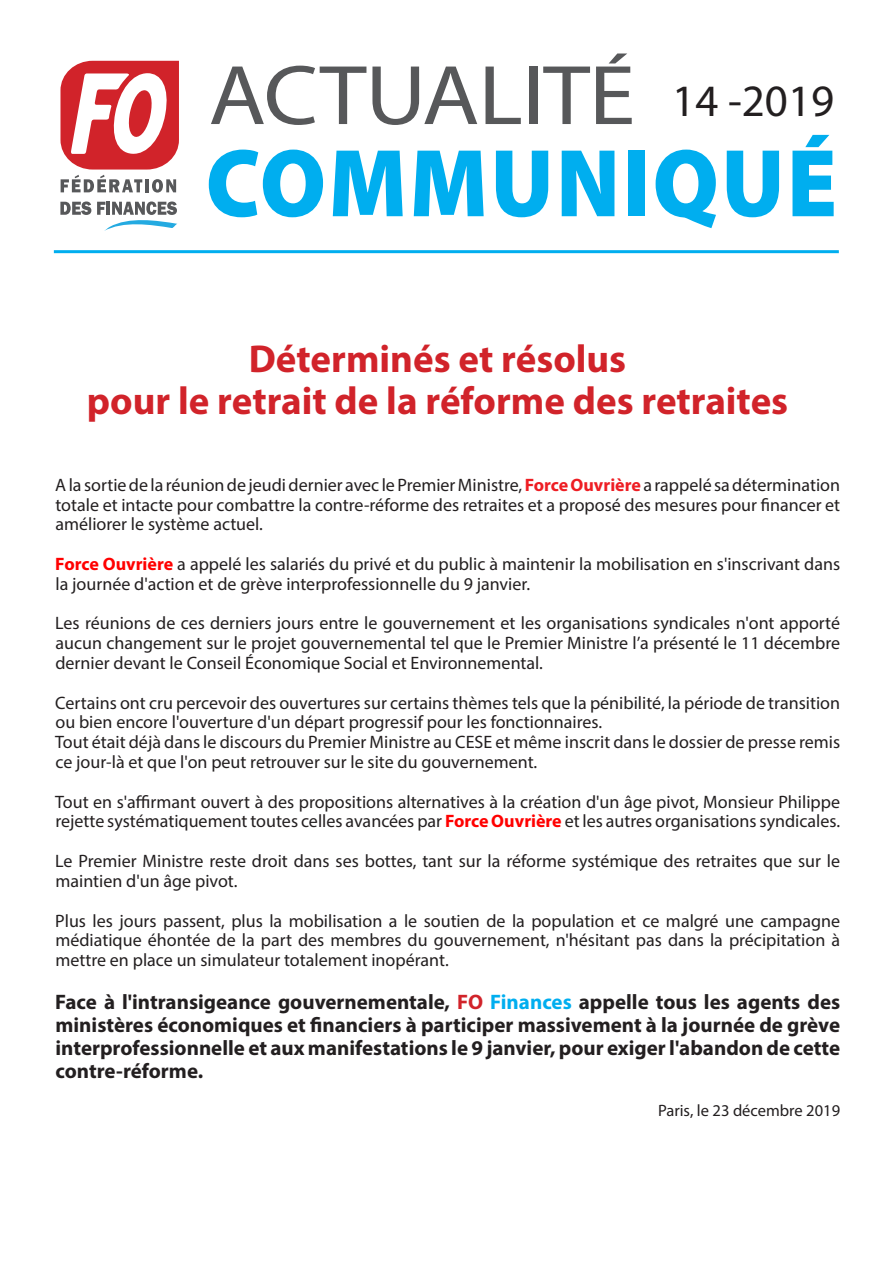
<style>
.page{position:relative;width:893px;height:1263px;background:#fff}
.page>*{position:absolute;margin:0;border:0;box-sizing:border-box;transform-origin:0 0}
.t1{font:45px "Myriad Pro";color:#231f20}
.t2{font:700 39px "Myriad Pro";color:#d1232a}
.t3{font:700 21px/23.1px "Myriad Pro";color:#231f20;text-align:justify}
.t4{font:18px/19.8px "Myriad Pro";color:#231f20}
.t5{font:16.5px "Myriad Pro";color:#231f20}
.s1{font-weight:700;color:#ee1d23}
.s2{font-weight:700;color:#f00}
.s3{color:#d1232a}
.s4{color:#00aeef}
</style>
<div class="page">
<svg style="left:211px;top:66px;width:155px;height:59px"></svg>
<svg style="left:372px;top:67px;width:105px;height:58px"></svg>
<svg style="left:485px;top:67px;width:36px;height:57px"></svg>
<div style="left:529px;top:67px;width:8px;height:57px;background:#57585a"></div>
<svg style="left:543px;top:67px;width:47px;height:57px"></svg>
<svg style="left:596px;top:54px;width:36px;height:70px"></svg>
<svg style="left:209px;top:150px;width:114px;height:67px"></svg>
<svg style="left:333px;top:151px;width:70px;height:65px"></svg>
<svg style="left:414px;top:151px;width:70px;height:65px"></svg>
<svg style="left:496px;top:151px;width:52px;height:66px"></svg>
<svg style="left:562px;top:151px;width:52px;height:65px"></svg>
<div style="left:628px;top:151px;width:17px;height:65px;background:#00aeef"></div>
<svg style="left:656px;top:150px;width:60px;height:78px"></svg>
<svg style="left:727px;top:151px;width:52px;height:66px"></svg>
<svg style="left:792px;top:135px;width:42px;height:81px"></svg>
<hr style="left:54px;top:250px;width:785px;height:3px;background:#00aeef">
<svg style="left:60px;top:61px;width:119px;height:132px"></svg>
<svg style="left:60px;top:201px;width:31px;height:14px"></svg>
<svg style="left:97px;top:201px;width:80px;height:30px"></svg>
<p class="t1" style="left:672px;top:73px;width:163px">14 -2019</p>
<p class="t2" style="left:249px;top:333px;width:379px">Déterminés et résolus</p>
<p class="t2" style="left:87px;top:376px;width:703px">pour le retrait de la réforme des retraites</p>
<p class="t4" style="left:55px;top:475px;width:786px;text-align:justify">A la sortie de la réunion de jeudi dernier avec le Premier Ministre, <span class="s1">Force Ouvrière</span> a rappelé sa détermination totale et intacte pour combattre la contre-réforme des retraites et a proposé des mesures pour financer et améliorer le système actuel.</p>
<p class="t4" style="left:55px;top:554px;width:786px"><span class="s2">Force Ouvrière</span> a appelé les salariés du privé et du public à maintenir la mobilisation en s'inscrivant dans la journée d'action et de grève interprofessionnelle du 9 janvier.</p>
<p class="t4" style="left:55px;top:613px;width:786px;text-align:justify">Les réunions de ces derniers jours entre le gouvernement et les organisations syndicales n'ont apporté aucun changement sur le projet gouvernemental tel que le Premier Ministre l’a présenté le 11 décembre dernier devant le Conseil Économique Social et Environnemental.</p>
<p class="t4" style="left:55px;top:692px;width:786px">Certains ont cru percevoir des ouvertures sur certains thèmes tels que la pénibilité, la période de transition ou bien encore l'ouverture d'un départ progressif pour les fonctionnaires.</p>
<p class="t4" style="left:55px;top:732px;width:786px">Tout était déjà dans le discours du Premier Ministre au CESE et même inscrit dans le dossier de presse remis ce jour-là et que l'on peut retrouver sur le site du gouvernement.</p>
<p class="t4" style="left:55px;top:791px;width:786px">Tout en s'affirmant ouvert à des propositions alternatives à la création d'un âge pivot, Monsieur Philippe rejette systématiquement toutes celles avancées par <span class="s2">Force Ouvrière</span> et les autres organisations syndicales.</p>
<p class="t4" style="left:55px;top:851px;width:786px">Le Premier Ministre reste droit dans ses bottes, tant sur la réforme systémique des retraites que sur le maintien d'un âge pivot.</p>
<p class="t4" style="left:55px;top:910px;width:786px;text-align:justify">Plus les jours passent, plus la mobilisation a le soutien de la population et ce malgré une campagne médiatique éhontée de la part des membres du gouvernement, n'hésitant pas dans la précipitation à mettre en place un simulateur totalement inopérant.</p>
<p class="t3" style="left:55px;top:990px;width:786px">Face à l'intransigeance gouvernementale, <span class="s3">FO</span> <span class="s4">Finances</span> appelle tous les agents des ministères économiques et financiers à participer massivement à la journée de grève interprofessionnelle et aux manifestations le 9 janvier, pour exiger l'abandon de cette contre-réforme.</p>
<p class="t5" style="left:658px;top:1100px;width:184px">Paris, le 23 décembre 2019</p>
</div>
